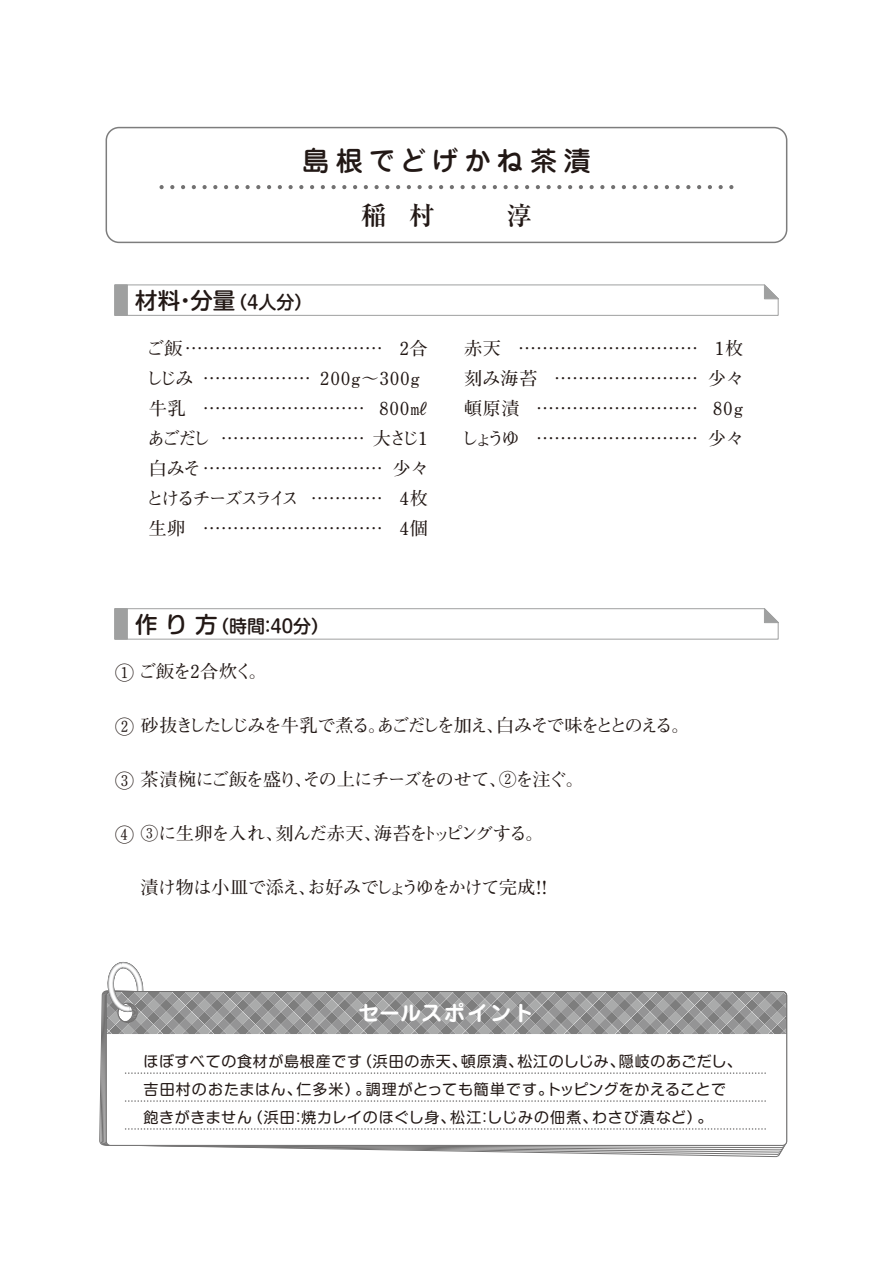
<style>
.page{position:relative;width:893px;height:1263px;background:#fff}
.page>*{position:absolute;margin:0;border:0;box-sizing:border-box;transform-origin:0 0}
.t1{font:500 27px "Jun 34 Pro";letter-spacing:.215em;color:#221815}
.t2{font:700 25.5px "Ryumin Pro";color:#221815}
.t3{font:500 22.5px "Shin M Go Pro";color:#221815}
.t4{font:700 21px "Jun 501 Pro";letter-spacing:.09em;color:#fff}
.t5{font:700 18px/30px "Futo Min A101 Pro";letter-spacing:-.09em;color:#221815}
.t6{font:700 18px/30px "Futo Min A101 Pro";letter-spacing:.01em;color:#221815}
.t7{font:700 18px "Futo Min A101 Pro";letter-spacing:-.07em;color:#221815}
.t8{font:700 18px "Futo Min A101 Pro";letter-spacing:-.105em;color:#221815}
.t9{font:700 18px "Futo Min A101 Pro";letter-spacing:-.025em;color:#221815}
.t10{font:500 18px "Shin M Go Pro";color:#221815}
.t11{font:700 18px "Futo Min A101 Pro";letter-spacing:-.03em;color:#221815}
.t12{font:15px/27.8px "Shin M Go Pro";letter-spacing:.05em;color:#221815}
.s1{font-size:18px}
.s2{font-size:22.5px}
.s3{font-size:19.5px}
</style>
<div class="page">
<svg style="left:172px;top:185px;width:560px;height:4px"></svg>
<div style="left:106px;top:127px;width:681px;height:116px;border:2px solid #7d7d7d;border-radius:13px"></div>
<svg style="left:104px;top:1035px;width:681px;height:122px"></svg>
<svg style="left:106px;top:1035px;width:681px;height:111px"></svg>
<svg style="left:126px;top:1128px;width:640px;height:2px"></svg>
<svg style="left:126px;top:1100px;width:640px;height:2px"></svg>
<svg style="left:126px;top:1072px;width:640px;height:2px"></svg>
<svg style="left:102px;top:962px;width:685px;height:73px"></svg>
<svg style="left:114px;top:284px;width:665px;height:32px"></svg>
<svg style="left:114px;top:608px;width:665px;height:32px"></svg>
<h1 class="t1" style="left:302px;top:140px;width:290px">島根でどげかね茶漬</h1>
<h2 class="t2" style="left:361px;top:195px;width:172px">稲村　淳</h2>
<h3 class="t3" style="left:135px;top:282px;width:179px">材料・分量<span class="s1">（4人分）</span></h3>
<p class="t5" style="left:145px;top:331px;width:285px">ご飯…………………………… 2合しじみ ……………… 200ｇ～300ｇ牛乳 ……………………… 800㎖あごだし …………………… 大さじ1白みそ………………………… 少々とけるチーズスライス ………… 4枚生卵 ………………………… 4個</p>
<p class="t6" style="left:461px;top:331px;width:288px">赤天 ………………………… 1枚刻み海苔 …………………… 少々頓原漬 ……………………… 80ｇしょうゆ ……………………… 少々</p>
<p class="t10" style="left:135px;top:611px;width:195px"><span class="s2">作り方</span>（時間：40分）</p>
<p class="t11" style="left:115px;top:657px;width:154px"><span class="s3">①</span> ご飯を2合炊く。</p>
<p class="t8" style="left:115px;top:711px;width:576px"><span class="s3">②</span> 砂抜きしたしじみを牛乳で煮る。あごだしを加え、白みそで味をととのえる。</p>
<p class="t7" style="left:115px;top:765px;width:471px"><span class="s3">③</span> 茶漬椀にご飯を盛り、その上にチーズをのせて、②を注ぐ。</p>
<p class="t7" style="left:115px;top:819px;width:430px"><span class="s3">④</span> ③に生卵を入れ、刻んだ赤天、海苔をトッピングする。</p>
<p class="t9" style="left:141px;top:873px;width:408px">漬け物は小皿で添え、お好みでしょうゆをかけて完成!!</p>
<h3 class="t4" style="left:358px;top:997px;width:178px">セールスポイント</h3>
<p class="t12" style="left:144px;top:1046px;width:600px">ほぼすべての食材が島根産です（浜田の赤天、頓原漬、松江のしじみ、隠岐のあごだし、吉田村のおたまはん、仁多米）。調理がとっても簡単です。トッピングをかえることで飽きがきません（浜田：焼カレイのほぐし身、松江：しじみの佃煮、わさび漬など）。</p>
</div>
